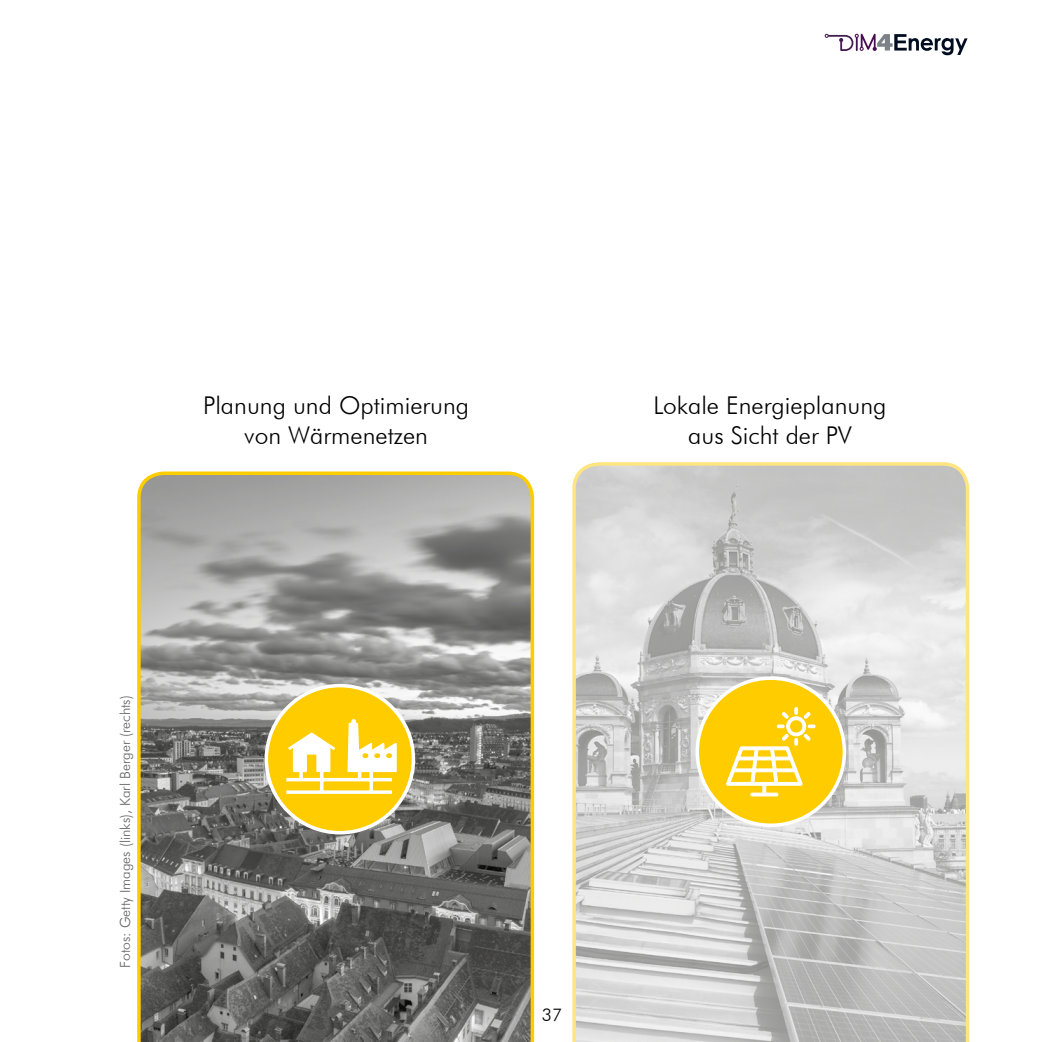
<style>
.page{position:relative;width:1042px;height:1042px;background:#fff}
.page>*{position:absolute;margin:0;border:0;box-sizing:border-box;transform-origin:0 0}
.t1{font:300 24.5px/29.4px "Futura BT";color:#000;text-align:center}
.t2{font:300 17.5px "Futura BT";color:#000}
.t3{font:300 14px "Futura BT";color:#646363}
</style>
<div class="page">
<svg style="left:137px;top:471px;width:397px;height:571px;background:#888681"></svg>
<svg style="left:572px;top:462px;width:397px;height:580px;background:#d0cfcd"></svg>
<div style="left:697px;top:678px;width:147px;height:147px;background:#fc0;border-radius:50%"></div>
<div style="left:695px;top:676px;width:151px;height:151px;border:4px solid #fff;border-radius:50%"></div>
<svg style="left:726px;top:707px;width:89px;height:90px"></svg>
<div style="left:266px;top:685px;width:147px;height:148px;background:#fc0;border-radius:50%"></div>
<div style="left:265px;top:684px;width:150px;height:150px;border:4px solid #fff;border-radius:50%"></div>
<svg style="left:288px;top:732px;width:47px;height:40px"></svg>
<hr style="left:286px;top:778px;width:106px;height:3px;background:#fff">
<svg style="left:286px;top:790px;width:106px;height:4px"></svg>
<svg style="left:299px;top:765px;width:4px;height:13px"></svg>
<hr style="left:320px;top:765px;width:3px;height:27px;background:#fff">
<svg style="left:347px;top:719px;width:50px;height:59px"></svg>
<svg style="left:369px;top:769px;width:4px;height:24px"></svg>
<svg style="left:824px;top:34px;width:143px;height:21px"></svg>
<p class="t1" style="left:203px;top:391px;width:268px">Planung und Optimierung von Wärmenetzen</p>
<p class="t1" style="left:653px;top:391px;width:234px">Lokale Energieplanung aus Sicht der PV</p>
<p class="t3" style="left:117px;top:967px;width:274px;rotate:-90deg">Fotos: Getty Images (links), Karl Berger (rechts)</p>
<p class="t2" style="left:542px;top:1003px;width:22px">37</p>
</div>
